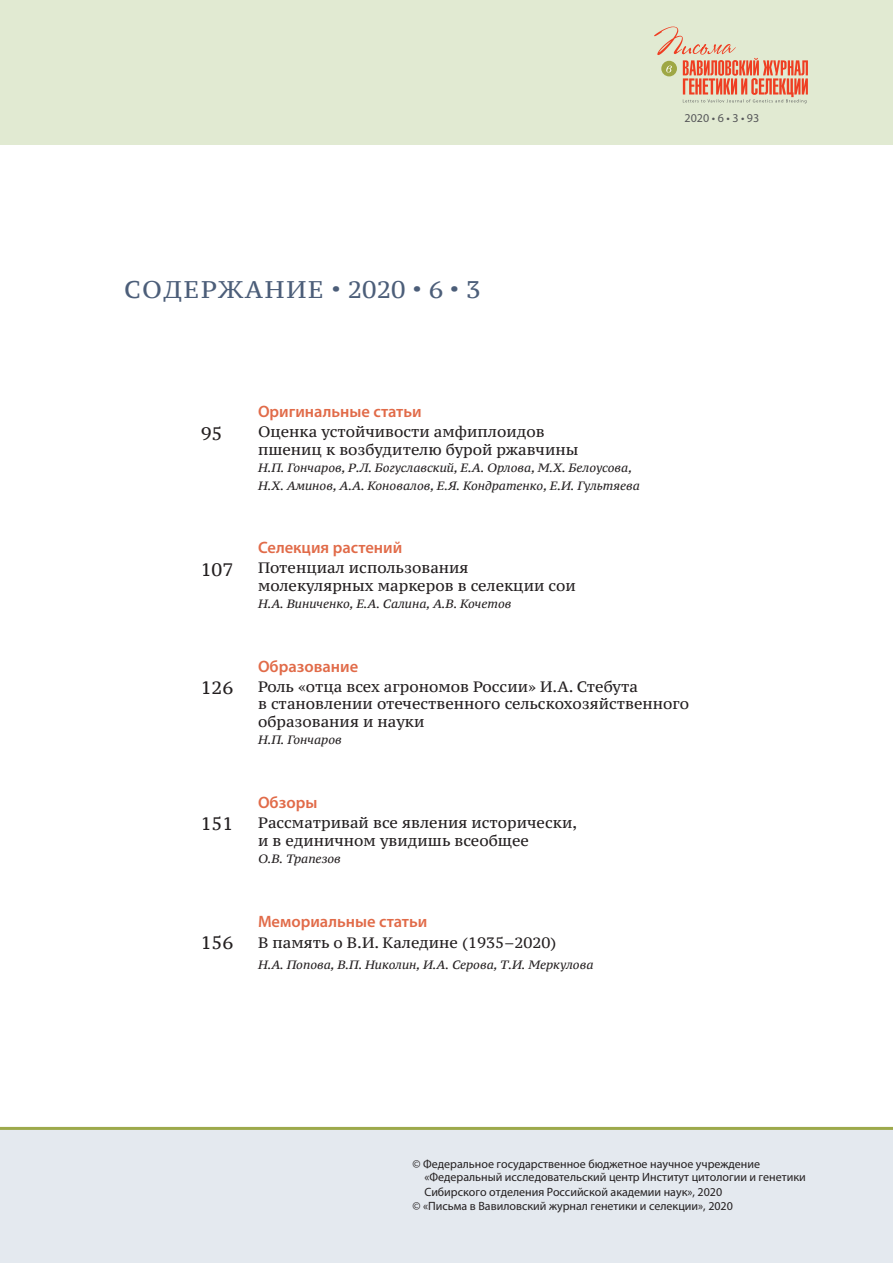
<style>
.page{position:relative;width:893px;height:1263px;background:#fff}
.page>*{position:absolute;margin:0;border:0;box-sizing:border-box;transform-origin:0 0}
.t1{font:24px "PT Serif Caption";letter-spacing:.055em;color:#4c5e79}
.t2{font:18px "PT Serif Caption";color:#231f20}
._004_VJ_Цитирование{font:600 16.5px "Myriad Pro";color:#e16b49}
._000_VJ_Content_Стат{font:15px/17.4px "PT Serif Caption";color:#231f20}
._000_VJ_Content_Стат-2{font:italic 12px/17.4px "PT Serif Caption";color:#231f20}
.t3{font:12px/14px "Myriad Pro";color:#231f20}
._004_VJ_Цитирование-2{font:12px "Myriad Pro";color:#57585a}
.s1{font-size:19.5px}
</style>
<div class="page">
<div style="left:0;top:1128px;width:893px;height:135px;background:#e4e9ef"></div>
<hr style="left:0;top:1127px;width:893px;height:3px;background:#9da94b">
<div style="left:0;top:0;width:893px;height:144px;background:#e1ead2"></div>
<svg style="left:654px;top:27px;width:154px;height:76px"></svg>
<p class="_004_VJ_Цитирование-2" style="left:685px;top:110px;width:76px">2020 • 6 • 3 • 93</p>
<p class="t1" style="left:124px;top:274px;width:358px">СОДЕРЖАНИЕ <span class="s1">•</span> 2020 <span class="s1">•</span> 6 <span class="s1">•</span> 3</p>
<p class="_004_VJ_Цитирование" style="left:258px;top:401px;width:165px">Оригинальные статьи</p>
<p class="t2" style="left:201px;top:422px;width:23px">95</p>
<p class="_000_VJ_Content_Стат" style="left:258px;top:423px;width:322px">Оценка устойчивости амфиплоидов пшениц к возбудителю бурой ржавчины</p>
<p class="_000_VJ_Content_Стат-2" style="left:258px;top:459px;width:383px">Н.П. Гончаров, Р.Л. Богуславский, Е.А. Орлова, М.Х. Белоусова,<br>Н.Х. Аминов, А.А. Коновалов, Е.Я. Кондратенко, Е.И. Гультяева</p>
<p class="_004_VJ_Цитирование" style="left:258px;top:537px;width:146px">Селекция растений</p>
<p class="t2" style="left:201px;top:558px;width:34px">107</p>
<p class="_000_VJ_Content_Стат" style="left:258px;top:559px;width:319px">Потенциал использования молекулярных маркеров в селекции сои</p>
<p class="_000_VJ_Content_Стат-2" style="left:258px;top:595px;width:255px">Н.А. Виниченко, Е.А. Салина, А.В. Кочетов</p>
<p class="_004_VJ_Цитирование" style="left:258px;top:656px;width:102px">Образование</p>
<p class="t2" style="left:201px;top:676px;width:34px">126</p>
<p class="_000_VJ_Content_Стат" style="left:258px;top:678px;width:433px">Роль «отца всех агрономов России» И.А. Стебута<br>в становлении отечественного сельскохозяйственного образования и науки</p>
<p class="_000_VJ_Content_Стат-2" style="left:258px;top:731px;width:85px">Н.П. Гончаров</p>
<p class="_004_VJ_Цитирование" style="left:258px;top:792px;width:61px">Обзоры</p>
<p class="t2" style="left:201px;top:812px;width:34px">151</p>
<p class="_000_VJ_Content_Стат" style="left:258px;top:814px;width:321px">Рассматривай все явления исторически, и в единичном увидишь всеобщее</p>
<p class="_000_VJ_Content_Стат-2" style="left:258px;top:850px;width:84px">О.В. Трапезов</p>
<p class="_004_VJ_Цитирование" style="left:258px;top:911px;width:171px">Мемориальные статьи</p>
<p class="t2" style="left:201px;top:931px;width:34px">156</p>
<p class="_000_VJ_Content_Стат" style="left:258px;top:934px;width:300px">В память о В.И. Каледине (1935–2020)</p>
<p class="_000_VJ_Content_Стат-2" style="left:258px;top:956px;width:337px">Н.А. Попова, В.П. Николин, И.А. Серова, Т.И. Меркулова</p>
<p class="t3" style="left:424px;top:1156px;width:383px;text-indent:-12px">© Федеральное государственное бюджетное научное учреждение «Федеральный исследовательский центр Институт цитологии и генетики<br>Сибирского отделения Российской академии наук», 2020</p>
<p class="t3" style="left:412px;top:1199px;width:322px">© «Письма в Вавиловский журнал генетики и селекции», 2020</p>
</div>
